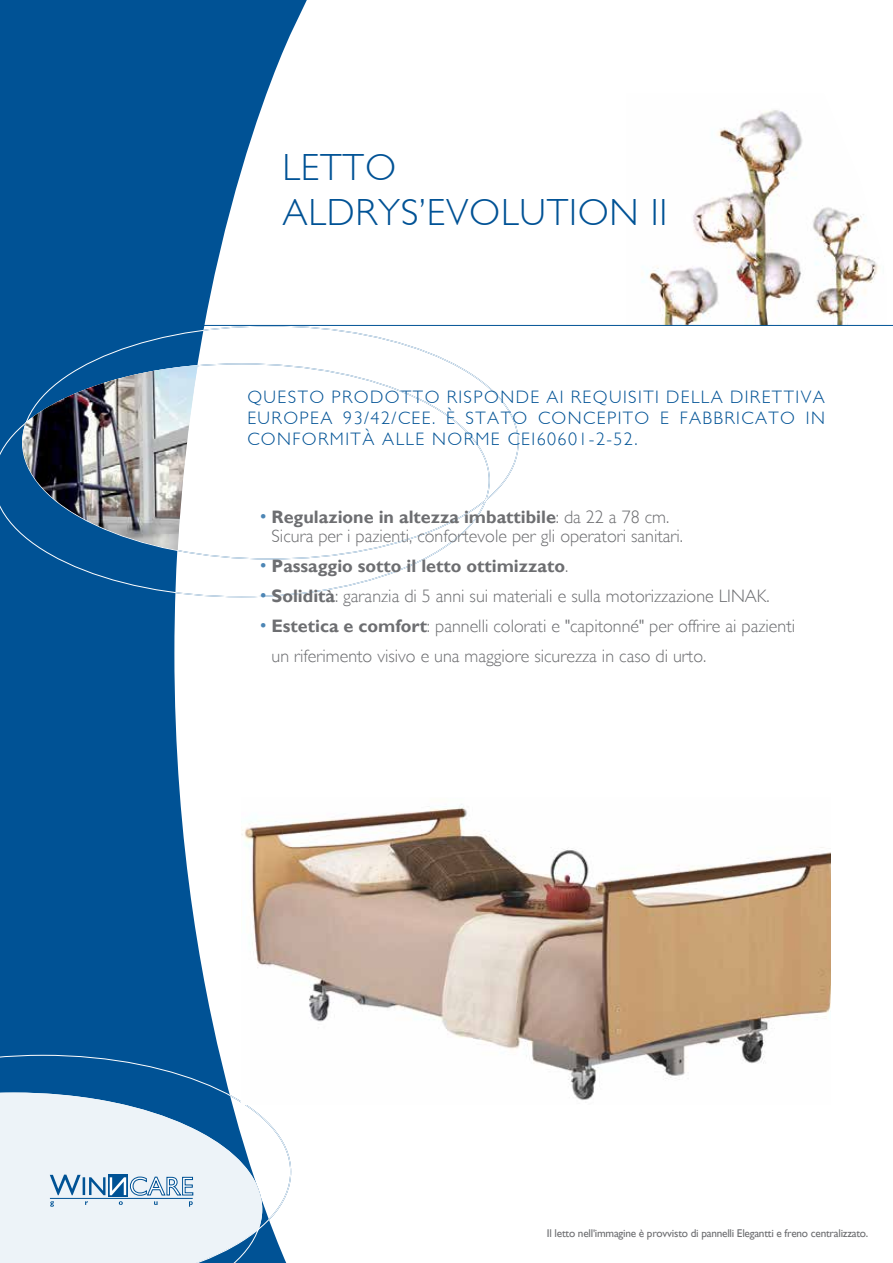
<style>
.page{position:relative;width:893px;height:1263px;background:#fff}
.page>*{position:absolute;margin:0;border:0;box-sizing:border-box;transform-origin:0 0}
.t1{font:300 37.8px/45.3px "Gill Sans";letter-spacing:.02em;color:#005295}
.t2{font:300 18px/19.5px "Gill Sans";color:#6d6e71}
.t3{font:300 18px "Gill Sans";letter-spacing:.08em;color:#005295}
.t4{font:700 18px "Gill Sans";color:#6d6e71}
.t5{font:300 18px "Gill Sans";letter-spacing:.195em;color:#005295}
.t6{font:11.25px "Gill Sans";letter-spacing:-.02em;color:#6d6e71}
.s1{font-weight:400;color:#4d86b5}
.s2{font-weight:700}
.s3{font-weight:300}
</style>
<div class="page">
<img style="left:626px;top:110px;width:261px;height:215px">
<svg style="left:0;top:0;width:313px;height:1176px;fill:#005295"></svg>
<svg style="left:0;top:1055px;width:291px;height:208px"></svg>
<svg style="left:0;top:326px;width:518px;height:271px"></svg>
<img style="left:22px;top:365px;width:176px;height:185px">
<hr style="left:202px;top:325px;width:691px;height:1px;background:#005295">
<svg style="left:0;top:1092px;width:262px;height:171px;background:#cadbe9"></svg>
<img style="left:242px;top:797px;width:588px;height:308px">
<h1 class="t1" style="left:282px;top:145px;width:375px">LETTO<br>ALDRYS’evolutio n II</h1>
<p class="t3" style="left:247px;top:386px;width:43px">Questo</p>
<p class="t3" style="left:331px;top:386px;width:26px">prodotto</p>
<p class="t5" style="left:447px;top:386px;width:137px">risponde ai req</p>
<p class="t3" style="left:609px;top:386px;width:69px">uisiti della</p>
<p class="t3" style="left:730px;top:386px;width:32px">Dirett</p>
<p class="t3" style="left:795px;top:386px;width:27px">iva</p>
<p class="t3" style="left:247px;top:407px;width:75px">Europea</p>
<p class="t3" style="left:343px;top:407px;width:136px">93/42/CEE. È stato</p>
<p class="t3" style="left:538px;top:407px;width:99px">concepito</p>
<p class="t3" style="left:660px;top:407px;width:96px">e fabbricato</p>
<p class="t3" style="left:806px;top:407px;width:21px">in</p>
<p class="t3" style="left:247px;top:428px;width:147px">co nformità alle</p>
<p class="t3" style="left:432px;top:428px;width:207px">norme CEI 60601-2-52.</p>
<p class="t2" style="left:272px;top:507px;width:413px;text-indent:-11px"><span class="s1">•</span> <span class="s2">Regulazione in altezza imbattibile</span>: da 22 a 78 cm.<br>Sicura per i pazienti, confortevole per gli operatori sanitari.</p>
<p class="t4" style="left:260px;top:555px;width:310px"><span class="s1">•</span> Passaggio sotto il letto ottimizzato<span class="s3">.</span></p>
<p class="t2" style="left:260px;top:586px;width:511px"><span class="s1">•</span> <span class="s2">Solidità</span>: garanzia di 5 anni sui materiali e sulla motorizzazione LINAK.</p>
<p class="t2" style="left:272px;top:611px;width:525px;line-height:30px;text-indent:-11px"><span class="s1">•</span> <span class="s2">Estetica e comfort</span>: pannelli colorati e "capitonné" per offrire ai pazienti un riferimento visivo e una maggiore sicurezza in caso di urto.</p>
<p class="t6" style="left:547px;top:1226px;width:323px">Il letto nell'immagine è provvisto di pannelli Elegantti e freno centralizzato.</p>
</div>
